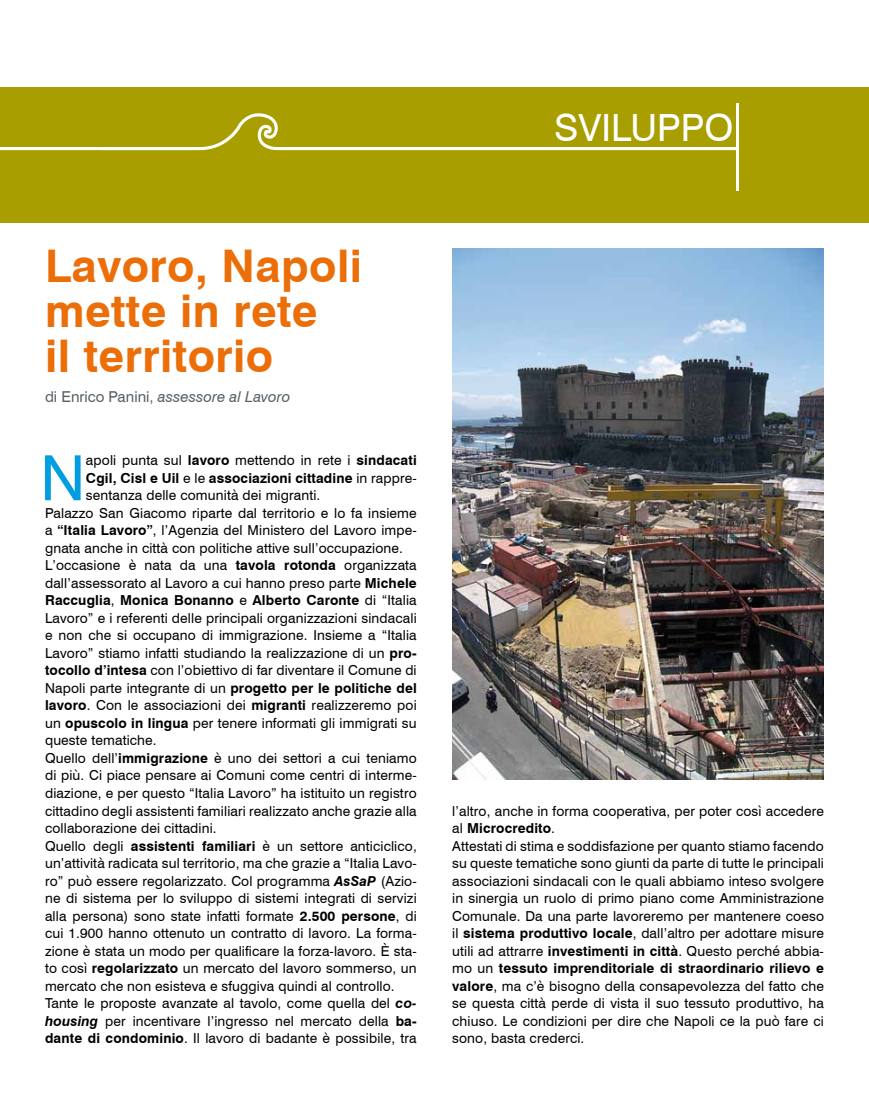
<style>
.page{position:relative;width:869px;height:1099px;background:#fff}
.page>*{position:absolute;margin:0;border:0;box-sizing:border-box;transform-origin:0 0}
.t1{font:62.38px "Swiss 721 BT";color:#009ee0}
.t2{font:700 45px/45px "Swiss 721 BT";letter-spacing:.01em;color:#eb6e08}
.t3{font:37.5px "Swiss 721 BT";color:#fff}
.t4{font:italic 15px "Swiss 721 BT";color:#576065}
.t5{font:13.75px/17.5px "Swiss 721 BT";letter-spacing:.01em;color:#000}
.t6{font:700 13.75px "Swiss 721 BT";letter-spacing:.01em;color:#000}
.s1{font-style:normal}
.s2{font-weight:700}
.s3{font-weight:400}
.s4{font-weight:700;font-style:italic}
</style>
<div class="page">
<div style="left:0;top:87px;width:868px;height:136px;background:#a99e00"></div>
<hr style="left:736px;top:104px;width:2px;height:87px;background:#fff">
<svg style="left:0;top:113px;width:736px;height:37px"></svg>
<img style="left:452px;top:248px;width:371px;height:531px">
<h3 class="t3" style="left:554px;top:105px;width:22px">svilupp</h3>
<h3 class="t3" style="left:704px;top:105px;width:30px">o</h3>
<h2 class="t2" style="left:45px;top:243px;width:318px">Lavoro, Napoli mette in rete<br>il territorio</h2>
<p class="t4" style="left:45px;top:388px;width:247px"><span class="s1">di Enrico Panini,</span> assessore al Lavoro</p>
<h1 class="t1" style="left:40px;top:440px;width:46px">N</h1>
<p class="t5" style="left:86px;top:451px;width:332px">apoli punta sul <span class="s2">lavoro</span> mettendo in rete i <span class="s2">sindacati</span></p>
<p class="t6" style="left:86px;top:469px;width:332px">Cgil, Cisl e Uil <span class="s3">e le</span> associazioni cittadine <span class="s3">in rappre-</span></p>
<p class="t5" style="left:86px;top:486px;width:236px">sentanza delle comunità dei migranti.</p>
<p class="t5" style="left:45px;top:504px;width:373px">Palazzo San Giacomo riparte dal territorio e lo fa insieme</p>
<p class="t5" style="left:45px;top:521px;width:373px">a <span class="s2">“Italia Lavoro”</span>, l’Agenzia del Ministero del Lavoro impe-</p>
<p class="t5" style="left:45px;top:539px;width:359px">gnata anche in città con politiche attive sull’occupazione.</p>
<p class="t5" style="left:45px;top:556px;width:373px">L’occasione è nata da una <span class="s2">tavola rotonda</span> organizzata</p>
<p class="t5" style="left:45px;top:574px;width:373px">dall’assessorato al Lavoro a cui hanno preso parte <span class="s2">Michele</span></p>
<p class="t6" style="left:45px;top:592px;width:373px">Raccuglia<span class="s3">,</span> Monica Bonanno <span class="s3">e</span> Alberto Caronte <span class="s3">di “Italia</span></p>
<p class="t5" style="left:45px;top:609px;width:373px">Lavoro” e i referenti delle principali organizzazioni sindacali</p>
<p class="t5" style="left:45px;top:626px;width:373px">e non che si occupano di immigrazione. Insieme a “Italia</p>
<p class="t5" style="left:45px;top:644px;width:373px">Lavoro” stiamo infatti studiando la realizzazione di un <span class="s2">pro-</span></p>
<p class="t5" style="left:45px;top:661px;width:373px"><span class="s2">tocollo d’intesa</span> con l’obiettivo di far diventare il Comune di</p>
<p class="t5" style="left:45px;top:679px;width:373px">Napoli parte integrante di un <span class="s2">progetto per le politiche del</span></p>
<p class="t5" style="left:45px;top:696px;width:373px"><span class="s2">lavoro</span>. Con le associazioni dei <span class="s2">migranti</span> realizzeremo poi</p>
<p class="t5" style="left:45px;top:714px;width:373px">un <span class="s2">opuscolo in lingua</span> per tenere informati gli immigrati su</p>
<p class="t5" style="left:45px;top:731px;width:113px">queste tematiche.</p>
<p class="t5" style="left:45px;top:749px;width:373px">Quello dell’<span class="s2">immigrazione</span> è uno dei settori a cui teniamo</p>
<p class="t5" style="left:45px;top:766px;width:373px">di più. Ci piace pensare ai Comuni come centri di interme-</p>
<p class="t5" style="left:45px;top:784px;width:373px">diazione, e per questo “Italia Lavoro” ha istituito un registro</p>
<p class="t5" style="left:45px;top:801px;width:373px">cittadino degli assistenti familiari realizzato anche grazie alla</p>
<p class="t5" style="left:45px;top:819px;width:173px">collaborazione dei cittadini.</p>
<p class="t5" style="left:45px;top:836px;width:373px">Quello degli <span class="s2">assistenti familiari</span> è un settore anticiclico,</p>
<p class="t5" style="left:45px;top:854px;width:373px">un’attività radicata sul territorio, ma che grazie a “Italia Lavo-</p>
<p class="t5" style="left:45px;top:871px;width:373px">ro” può essere regolarizzato. Col programma <span class="s4">AsSaP</span> (Azio-</p>
<p class="t5" style="left:45px;top:889px;width:373px">ne di sistema per lo sviluppo di sistemi integrati di servizi</p>
<p class="t5" style="left:45px;top:906px;width:373px">alla persona) sono state infatti formate <span class="s2">2.500 persone</span>, di</p>
<p class="t5" style="left:45px;top:924px;width:373px">cui 1.900 hanno ottenuto un contratto di lavoro. La forma-</p>
<p class="t5" style="left:45px;top:941px;width:373px">zione è stata un modo per qualificare la forza-lavoro. È sta-</p>
<p class="t5" style="left:45px;top:959px;width:373px">to così <span class="s2">regolarizzato</span> un mercato del lavoro sommerso, un</p>
<p class="t5" style="left:45px;top:976px;width:351px">mercato che non esisteva e sfuggiva quindi al controllo.</p>
<p class="t5" style="left:45px;top:994px;width:373px">Tante le proposte avanzate al tavolo, come quella del <span class="s4">co-</span></p>
<p class="t5" style="left:45px;top:1011px;width:373px"><span class="s4">housing</span> per incentivare l’ingresso nel mercato della <span class="s2">ba-</span></p>
<p class="t5" style="left:45px;top:1029px;width:373px"><span class="s2">dante di condominio</span>. Il lavoro di badante è possibile, tra</p>
<p class="t5" style="left:452px;top:801px;width:373px">l’altro, anche in forma cooperativa, per poter così accedere al <span class="s2">Microcredito</span>.<br>Attestati di stima e soddisfazione per quanto stiamo facendo su queste tematiche sono giunti da parte di tutte le principali associazioni sindacali con le quali abbiamo inteso svolgere in sinergia un ruolo di primo piano come Amministrazione Comunale. Da una parte lavoreremo per mantenere coeso il <span class="s2">sistema produttivo locale</span>, dall’altro per adottare misure utili ad attrarre <span class="s2">investimenti in città</span>. Questo perché abbia&shy;mo un <span class="s2">tessuto imprenditoriale di straordinario rilievo e valore</span>, ma c’è bisogno della consapevolezza del fatto che se questa città perde di vista il suo tessuto produttivo, ha chiuso. Le condizioni per dire che Napoli ce la può fare ci sono, basta crederci.</p>
</div>
